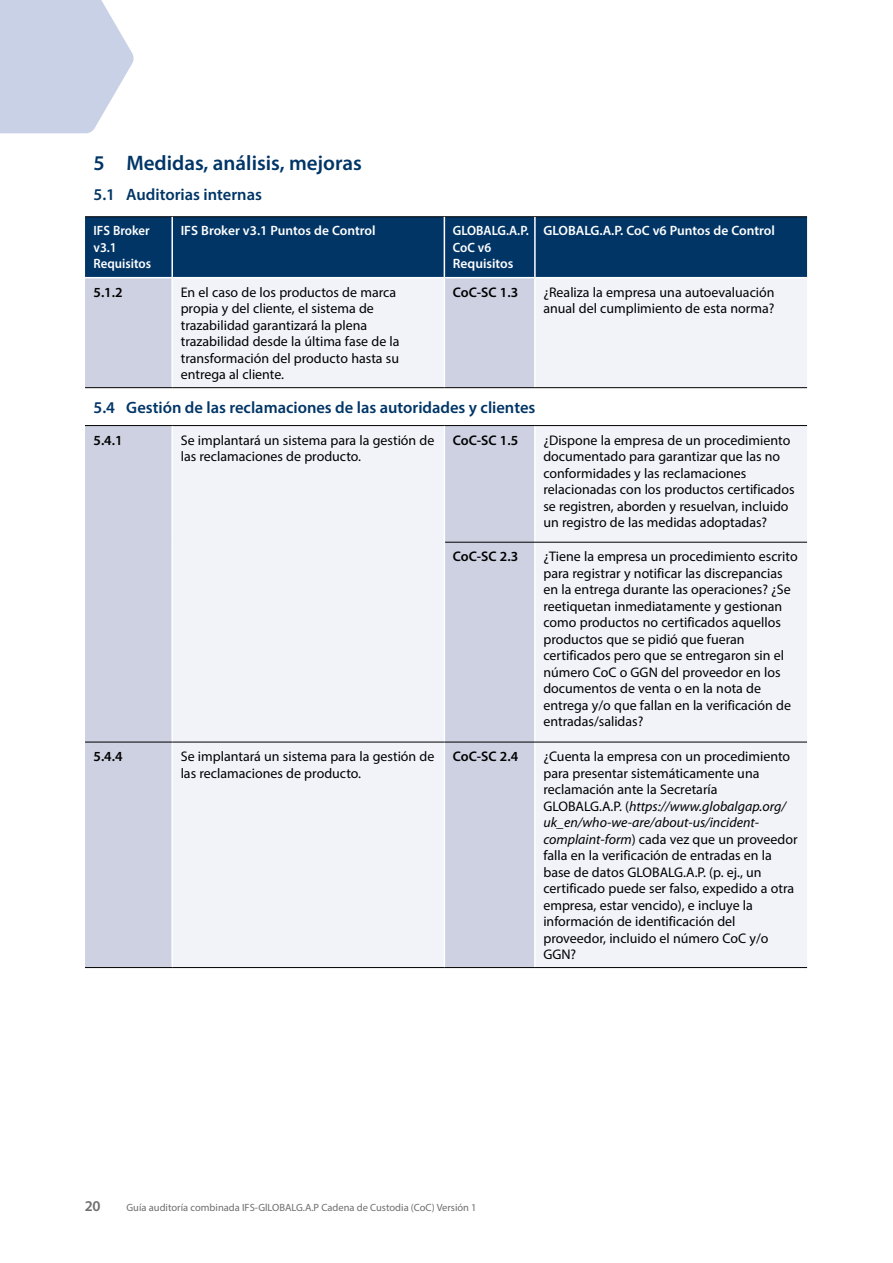
<style>
.page{position:relative;width:893px;height:1263px;background:#fff}
.page>*{position:absolute;margin:0;border:0;box-sizing:border-box;transform-origin:0 0}
.t1{font:600 21px "Myriad Pro";color:#003566}
.t2{font:600 16.5px "Myriad Pro";color:#003566}
.t3{font:600 15px "Myriad Pro";color:#6e6e6e}
.t4{font:13.95px/16.5px "Myriad Pro";color:#000}
.t5{font:600 13.95px "Myriad Pro";color:#000}
.t6{font:600 13.5px "Myriad Pro";color:#fff}
.t7{font:600 13.5px/16.5px "Myriad Pro";color:#fff;scale:.95 1}
.t8{font:10.5px "Myriad Pro";color:#6e6e6e}
.s1{font-style:italic}
</style>
<div class="page">
<svg style="left:0;top:0;width:134px;height:133px"></svg>
<div style="left:85px;top:217px;width:722px;height:60px;background:#003566"></div>
<div style="left:85px;top:278px;width:87px;height:689px;background:#cdd1e1"></div>
<svg style="left:172px;top:278px;width:635px;height:689px;fill:#f1f3f9"></svg>
<hr style="left:171px;top:278px;width:2px;height:109px;background:#fff">
<hr style="left:444px;top:278px;width:1px;height:109px;background:#fff">
<hr style="left:534px;top:278px;width:2px;height:109px;background:#fff">
<hr style="left:171px;top:426px;width:2px;height:116px;background:#fff">
<hr style="left:444px;top:426px;width:1px;height:116px;background:#fff">
<hr style="left:534px;top:426px;width:2px;height:116px;background:#fff">
<hr style="left:171px;top:542px;width:2px;height:200px;background:#fff">
<hr style="left:444px;top:542px;width:1px;height:200px;background:#fff">
<hr style="left:534px;top:542px;width:2px;height:200px;background:#fff">
<hr style="left:171px;top:742px;width:2px;height:225px;background:#fff">
<hr style="left:444px;top:742px;width:1px;height:225px;background:#fff">
<hr style="left:534px;top:742px;width:2px;height:225px;background:#fff">
<hr style="left:445px;top:542px;width:90px;height:1px;background:#000">
<hr style="left:535px;top:542px;width:272px;height:1px;background:#000">
<hr style="left:85px;top:742px;width:87px;height:1px;background:#000">
<hr style="left:172px;top:742px;width:272px;height:1px;background:#000">
<hr style="left:444px;top:742px;width:91px;height:1px;background:#000">
<hr style="left:535px;top:742px;width:272px;height:1px;background:#000">
<hr style="left:85px;top:216px;width:87px;height:1px;background:#000">
<hr style="left:172px;top:216px;width:272px;height:1px;background:#000">
<hr style="left:444px;top:216px;width:91px;height:1px;background:#000">
<hr style="left:535px;top:216px;width:272px;height:1px;background:#000">
<hr style="left:171px;top:217px;width:2px;height:60px;background:#fff">
<hr style="left:444px;top:217px;width:1px;height:60px;background:#fff">
<hr style="left:534px;top:217px;width:2px;height:60px;background:#fff">
<hr style="left:85px;top:387px;width:87px;height:1px;background:#000">
<hr style="left:172px;top:387px;width:272px;height:1px;background:#000">
<hr style="left:444px;top:387px;width:91px;height:1px;background:#000">
<hr style="left:535px;top:387px;width:272px;height:1px;background:#000">
<hr style="left:85px;top:425px;width:87px;height:1px;background:#000">
<hr style="left:172px;top:425px;width:272px;height:1px;background:#000">
<hr style="left:444px;top:425px;width:91px;height:1px;background:#000">
<hr style="left:535px;top:425px;width:272px;height:1px;background:#000">
<hr style="left:85px;top:967px;width:87px;height:1px;background:#000">
<hr style="left:172px;top:967px;width:272px;height:1px;background:#000">
<hr style="left:444px;top:967px;width:91px;height:1px;background:#000">
<hr style="left:535px;top:967px;width:272px;height:1px;background:#000">
<h1 class="t1" style="left:94px;top:150px;width:270px">5 Medidas, análisis, mejoras</h1>
<p class="t2" style="left:94px;top:184px;width:170px">5.1 Auditorias internas</p>
<p class="t7" style="left:94px;top:222px;width:62px">IFS Broker v3.1<br>Requisitos</p>
<p class="t6" style="left:181px;top:222px;width:196px">IFS Broker v3.1 Puntos de Control</p>
<p class="t7" style="left:453px;top:222px;width:81px">GLOBALG.A.P.<br>CoC v6<br>Requisitos</p>
<p class="t6" style="left:543px;top:222px;width:233px">GLOBALG.A.P. CoC v6 Puntos de Control</p>
<p class="t5" style="left:94px;top:283px;width:31px">5.1.2</p>
<p class="t4" style="left:181px;top:283px;width:220px">En el caso de los productos de marca propia y del cliente, el sistema de trazabilidad garantizará la plena trazabilidad desde la última fase de la transformación del producto hasta su entrega al cliente.</p>
<p class="t5" style="left:453px;top:283px;width:67px">CoC-SC 1.3</p>
<p class="t4" style="left:543px;top:283px;width:233px">¿Realiza la empresa una autoevaluación anual del cumplimiento de esta norma?</p>
<p class="t2" style="left:94px;top:397px;width:443px">5.4 Gestión de las reclamaciones de las autoridades y clientes</p>
<p class="t5" style="left:94px;top:431px;width:31px">5.4.1</p>
<p class="t4" style="left:181px;top:431px;width:255px">Se implantará un sistema para la gestión de las reclamaciones de producto.</p>
<p class="t5" style="left:453px;top:431px;width:67px">CoC-SC 1.5</p>
<p class="t4" style="left:543px;top:431px;width:253px">¿Dispone la empresa de un procedimiento documentado para garantizar que las no conformidades y las reclamaciones relacionadas con los productos certificados se registren, aborden y resuelvan, incluido un registro de las medidas adoptadas?</p>
<p class="t5" style="left:453px;top:548px;width:67px">CoC-SC 2.3</p>
<p class="t4" style="left:543px;top:548px;width:256px">¿Tiene la empresa un procedimiento escrito para registrar y notificar las discrepancias en la entrega durante las operaciones? ¿Se reetiquetan inmediatamente y gestionan como productos no certificados aquellos productos que se pidió que fueran certificados pero que se entregaron sin el número CoC o GGN del proveedor en los documentos de venta o en la nota de entrega y/o que fallan en la verificación de entradas/salidas?</p>
<p class="t5" style="left:94px;top:747px;width:31px">5.4.4</p>
<p class="t4" style="left:181px;top:748px;width:255px">Se implantará un sistema para la gestión de las reclamaciones de producto.</p>
<p class="t5" style="left:453px;top:747px;width:67px">CoC-SC 2.4</p>
<p class="t4" style="left:543px;top:748px;width:256px">¿Cuenta la empresa con un procedimiento para presentar sistemáticamente una reclamación ante la Secretaría GLOBALG.A.P. (<span class="s1">https://www.globalgap.org/ uk_en/who-we-are/about-us/incident&shy;complaint-form</span>) cada vez que un proveedor falla en la verificación de entradas en la base de datos GLOBALG.A.P. (p. ej., un certificado puede ser falso, expedido a otra empresa, estar vencido), e incluye la información de identificación del proveedor, incluido el número CoC y/o GGN?</p>
<p class="t3" style="left:85px;top:1197px;width:17px">20</p>
<p class="t8" style="left:126px;top:1201px;width:352px">Guía auditoría combinada IFS-GlLOBALG.A.P Cadena de Custodia (CoC) Versión 1</p>
</div>
